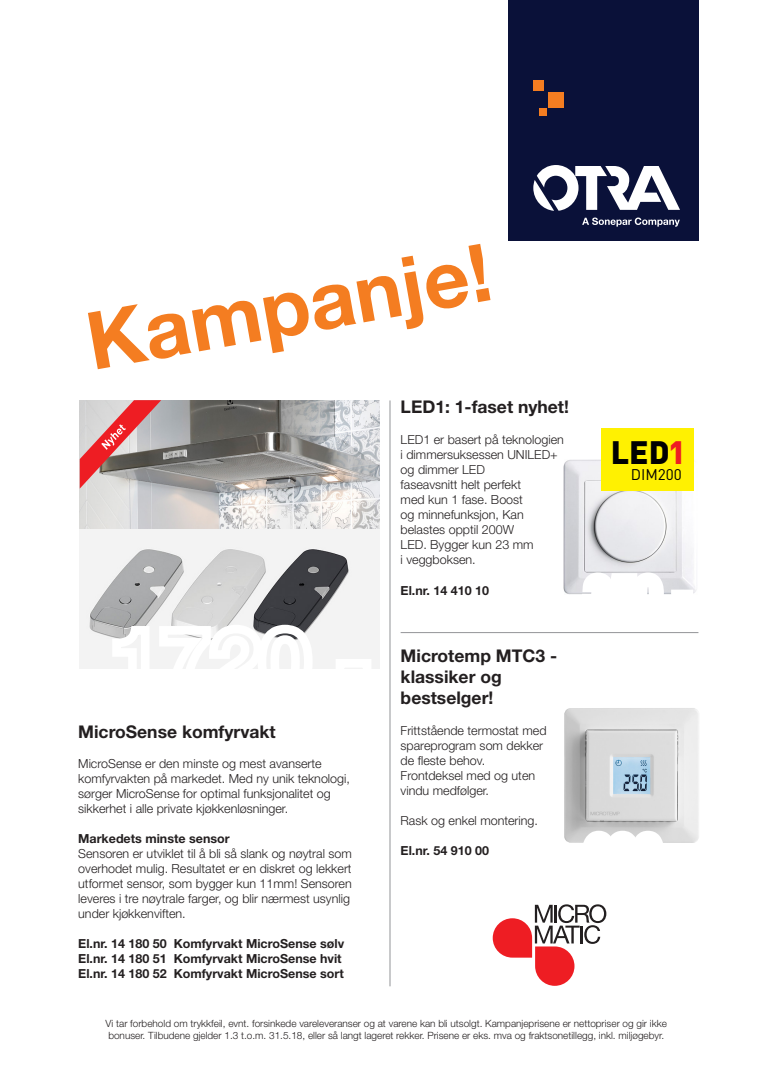
<style>
.page{position:relative;width:780px;height:1088px;background:#fff}
.page>*{position:absolute;margin:0;border:0;box-sizing:border-box;transform-origin:0 0}
.t1{font:700 80px "Helvetica Neue LT Std";color:#f47d21}
.t2{font:900 32px "DINOT";color:#000001}
.t3{font:700 17.5px/21px "Helvetica Neue LT Std";color:#231f20}
.t4{font:15.25px "DINOT";color:#000001}
.t5{font:300 12.5px/15px "Helvetica Neue LT Std";color:#231f20}
.t6{font:700 12.5px "Helvetica Neue LT Std";color:#231f20}
.t7{font:300 10px/12px "Helvetica Neue LT Std";color:#231f20}
.s1{color:#ee1d23}
</style>
<div class="page">
<div style="left:508px;top:0;width:190px;height:241px;background:#0a1139"></div>
<div style="left:533px;top:80px;width:11px;height:11px;background:#f47d21"></div>
<div style="left:548px;top:92px;width:15px;height:15px;background:#f47d21"></div>
<div style="left:539px;top:108px;width:8px;height:8px;background:#f47d21"></div>
<svg style="left:533px;top:165px;width:147px;height:46px"></svg>
<svg style="left:582px;top:218px;width:97px;height:9px"></svg>
<img style="left:80px;top:529px;width:299px;height:140px">
<img style="left:80px;top:400px;width:299px;height:129px">
<svg style="left:108px;top:618px;width:230px;height:51px"></svg>
<img style="left:563px;top:459px;width:133px;height:135px">
<svg style="left:575px;top:566px;width:104px;height:29px"></svg>
<img style="left:564px;top:708px;width:135px;height:135px">
<svg style="left:576px;top:823px;width:103px;height:20px"></svg>
<svg style="left:492px;top:904px;width:114px;height:82px"></svg>
<hr style="left:389px;top:400px;width:1px;height:586px;background:#939598">
<hr style="left:400px;top:632px;width:298px;height:1px;background:#939598">
<div style="left:601px;top:428px;width:93px;height:63px;background:#fff101"></div>
<svg style="left:80px;top:400px;width:81px;height:89px;background:#c58e8f"></svg>
<p class="t1" style="left:79px;top:293px;width:410px;rotate:-10deg">Kampanje!</p>
<p class="t3" style="left:78px;top:721px;width:199px">MicroSense komfyrvakt</p>
<p class="t5" style="left:78px;top:756px;width:273px">MicroSense er den minste og mest avanserte komfyrvakten på markedet. Med ny unik teknologi, sørger MicroSense for optimal funksjonalitet og sikkerhet i alle private kjøkkenløsninger.</p>
<p class="t6" style="left:78px;top:831px;width:153px">Markedets minste sensor</p>
<p class="t5" style="left:78px;top:846px;width:275px">Sensoren er utviklet til å bli så slank og nøytral som overhodet mulig. Resultatet er en diskret og lekkert utformet sensor, som bygger kun 11mm! Sensoren leveres i tre nøytrale farger, og blir nærmest usynlig under kjøkkenviften.</p>
<p class="t6" style="left:78px;top:936px;width:267px">El.nr. 14 180 50 Komfyrvakt MicroSense sølv</p>
<p class="t6" style="left:78px;top:951px;width:265px">El.nr. 14 180 51 Komfyrvakt MicroSense hvit</p>
<p class="t6" style="left:78px;top:966px;width:267px">El.nr. 14 180 52 Komfyrvakt MicroSense sort</p>
<p class="t3" style="left:400px;top:396px;width:170px">LED1: 1-faset nyhet!</p>
<p class="t5" style="left:400px;top:432px;width:165px">LED1 er basert på teknologien i dimmersuksessen UNILED+ og dimmer LED<br>faseavsnitt helt perfekt<br>med kun 1 fase. Boost<br>og minnefunksjon, Kan belastes opptil 200W<br>LED. Bygger kun 23 mm<br>i veggboksen.</p>
<p class="t6" style="left:400px;top:582px;width:90px">El.nr. 14 410 10</p>
<p class="t3" style="left:400px;top:644px;width:158px">Microtemp MTC3 - klassiker og bestselger!</p>
<p class="t5" style="left:400px;top:723px;width:147px">Frittstående termostat med spareprogram som dekker de fleste behov.<br>Frontdeksel med og uten vindu medfølger.</p>
<p class="t5" style="left:400px;top:813px;width:139px">Rask og enkel montering.</p>
<p class="t6" style="left:400px;top:843px;width:90px">El.nr. 54 910 00</p>
<p class="t2" style="left:610px;top:431px;width:77px">LED<span class="s1">1</span></p>
<p class="t4" style="left:630px;top:465px;width:53px">DIM200</p>
<p class="t7" style="left:106px;top:1017px;width:562px">Vi tar forbehold om trykkfeil, evnt. forsinkede vareleveranser og at varene kan bli utsolgt. Kampanjeprisene er nettopriser og gir ikke bonuser. Tilbudene gjelder 1.3 t.o.m. 31.5.18, eller så langt lageret rekker. Prisene er eks. mva og fraktsonetillegg, inkl. miljøgebyr.</p>
</div>
